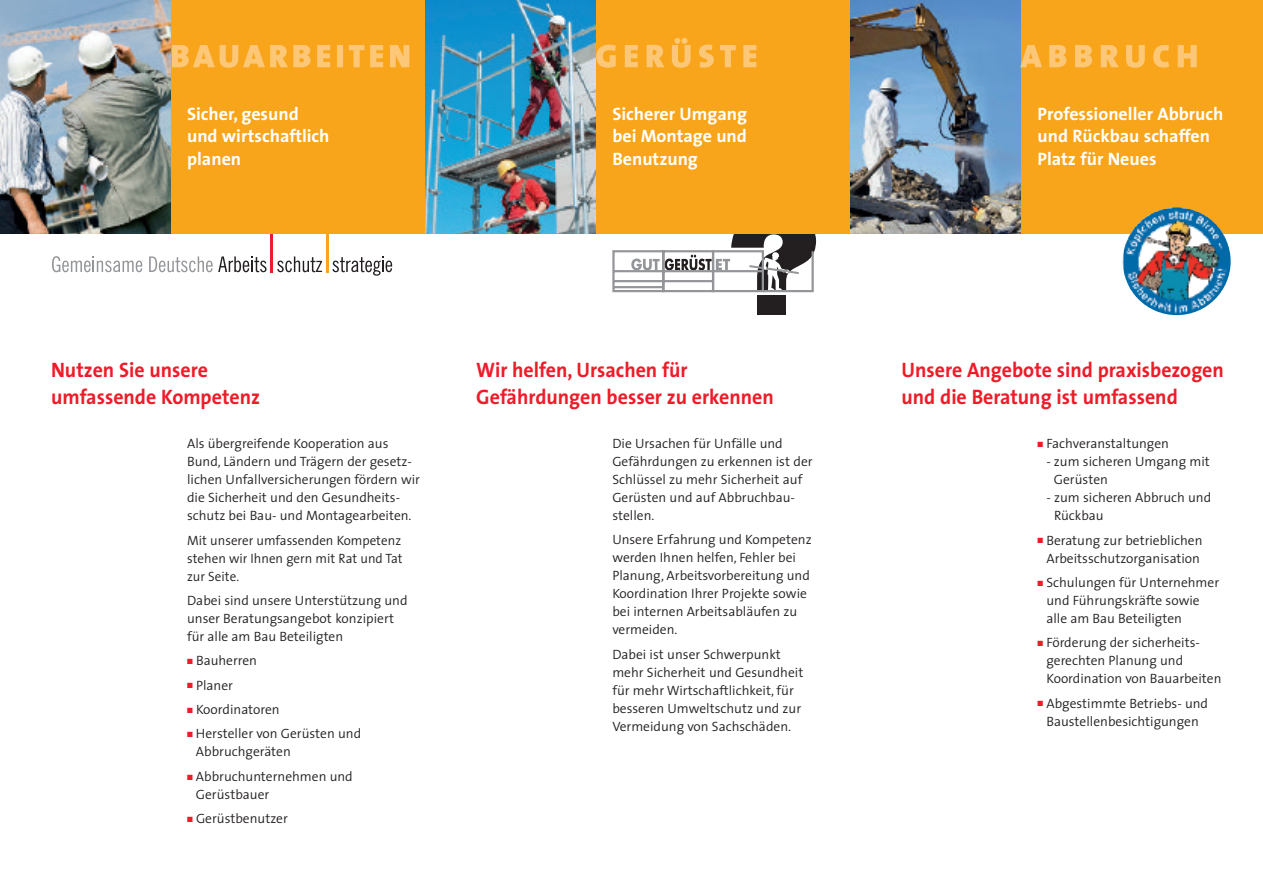
<style>
.page{position:relative;width:1263px;height:893px;background:#fff}
.page>*{position:absolute;margin:0;border:0;box-sizing:border-box;transform-origin:0 0}
.t1{font:700 21px/27px "The Sans";color:#ee1c28;scale:.95 1}
.t2{font:700 18px/22.5px "The Sans";color:#fff}
.t3{font:300 13.5px/18px "The Sans";color:#231f20}
.s1{color:#ee1c28}
</style>
<div class="page">
<div style="left:757px;top:295px;width:29px;height:20px;background:#231f20"></div>
<svg style="left:612px;top:234px;width:204px;height:59px"></svg>
<hr style="left:271px;top:234px;width:2px;height:38px;background:#ee1c28">
<hr style="left:326px;top:234px;width:2px;height:38px;background:#f9a51b">
<svg style="left:52px;top:256px;width:90px;height:16px"></svg>
<svg style="left:149px;top:256px;width:117px;height:16px"></svg>
<svg style="left:277px;top:256px;width:45px;height:16px"></svg>
<svg style="left:332px;top:256px;width:60px;height:20px"></svg>
<div style="left:0;top:0;width:425px;height:234px;background:#f9a51b"></div>
<img style="left:0;top:0;width:170px;height:234px">
<svg style="left:172px;top:45px;width:237px;height:23px"></svg>
<div style="left:425px;top:0;width:425px;height:234px;background:#f9a51b"></div>
<img style="left:425px;top:0;width:170px;height:234px">
<svg style="left:596px;top:38px;width:160px;height:30px"></svg>
<div style="left:850px;top:0;width:413px;height:234px;background:#f9a51b"></div>
<img style="left:850px;top:0;width:170px;height:234px">
<svg style="left:1020px;top:45px;width:177px;height:23px"></svg>
<img style="left:1123px;top:207px;width:108px;height:108px;border-radius:50%">
<p class="t2" style="left:187px;top:104px;width:144px">Sicher, gesund und wirtschaftlich planen</p>
<p class="t2" style="left:612px;top:104px;width:136px;text-align:justify">Sicherer Umgang bei Montage und Benutzung</p>
<p class="t2" style="left:1037px;top:104px;width:187px">Professioneller Abbruch und Rückbau schaffen<br>Platz für Neues</p>
<h3 class="t1" style="left:51px;top:359px;width:222px">Nutzen Sie unsere umfassende Kompetenz</h3>
<p class="t3" style="left:187px;top:436px;width:234px">Als übergreifende Kooperation aus Bund, Ländern und Trägern der gesetz&shy;lichen Unfallversicherungen fördern wir die Sicherheit und den Gesundheits&shy;schutz bei Bau- und Montagearbeiten.</p>
<p class="t3" style="left:187px;top:533px;width:217px;text-align:justify">Mit unserer umfassenden Kompetenz stehen wir Ihnen gern mit Rat und Tat zur Seite.</p>
<p class="t3" style="left:187px;top:593px;width:222px">Dabei sind unsere Unterstützung und unser Beratungsangebot konzipiert für alle am Bau Beteiligten</p>
<p class="t3" style="left:187px;top:653px;width:71px"><span class="s1">■</span> Bauherren</p>
<p class="t3" style="left:187px;top:678px;width:47px"><span class="s1">■</span> Planer</p>
<p class="t3" style="left:187px;top:702px;width:94px"><span class="s1">■</span> Koordinatoren</p>
<p class="t3" style="left:196px;top:726px;width:167px;text-indent:-9px"><span class="s1">■</span> Hersteller von Gerüsten und<br>Abbruchgeräten</p>
<p class="t3" style="left:196px;top:769px;width:158px;text-indent:-9px"><span class="s1">■</span> Abbruchunternehmen und<br>Gerüstbauer</p>
<p class="t3" style="left:187px;top:811px;width:102px"><span class="s1">■</span> Gerüstbenutzer</p>
<h3 class="t1" style="left:476px;top:359px;width:315px">Wir helfen, Ursachen für<br>Gefährdungen besser zu erkennen</h3>
<p class="t3" style="left:612px;top:436px;width:202px">Die Ursachen für Unfälle und<br>Gefährdungen zu erkennen ist der<br>Schlüssel zu mehr Sicherheit auf<br>Gerüsten und auf Abbruchbau&shy;stellen.</p>
<p class="t3" style="left:612px;top:533px;width:201px">Unsere Erfahrung und Kompetenz werden Ihnen helfen, Fehler bei<br>Planung, Arbeitsvorbereitung und<br>Koordination Ihrer Projekte sowie bei internen Arbeitsabläufen zu vermeiden.</p>
<p class="t3" style="left:612px;top:647px;width:192px">Dabei ist unser Schwerpunkt mehr Sicherheit und Gesundheit für mehr Wirtschaftlichkeit, für besseren Umweltschutz und zur<br>Vermeidung von Sachschäden.</p>
<h3 class="t1" style="left:901px;top:359px;width:341px">Unsere Angebote sind praxisbezogen und die Beratung ist umfassend</h3>
<p class="t3" style="left:1037px;top:436px;width:133px"><span class="s1">■</span> Fachveranstaltungen</p>
<p class="t3" style="left:1054px;top:454px;width:157px;text-indent:-7px">- zum sicheren Umgang mit<br>Gerüsten</p>
<p class="t3" style="left:1054px;top:490px;width:159px;text-indent:-8px">- zum sicheren Abbruch und<br>Rückbau</p>
<p class="t3" style="left:1037px;top:533px;width:166px;text-align:center"><span class="s1">■</span> Beratung zur betrieblichen<br>Arbeitsschutzorganisation</p>
<p class="t3" style="left:1046px;top:575px;width:174px;text-indent:-9px"><span class="s1">■</span> Schulungen für Unternehmer und Führungskräfte sowie alle am Bau Beteiligten</p>
<p class="t3" style="left:1046px;top:635px;width:177px;text-indent:-9px"><span class="s1">■</span> Förderung der sicherheits&shy;gerechten Planung und<br>Koordination von Bauarbeiten</p>
<p class="t3" style="left:1037px;top:696px;width:172px;text-align:center"><span class="s1">■</span> Abgestimmte Betriebs- und<br>Baustellenbesichtigungen</p>
</div>
